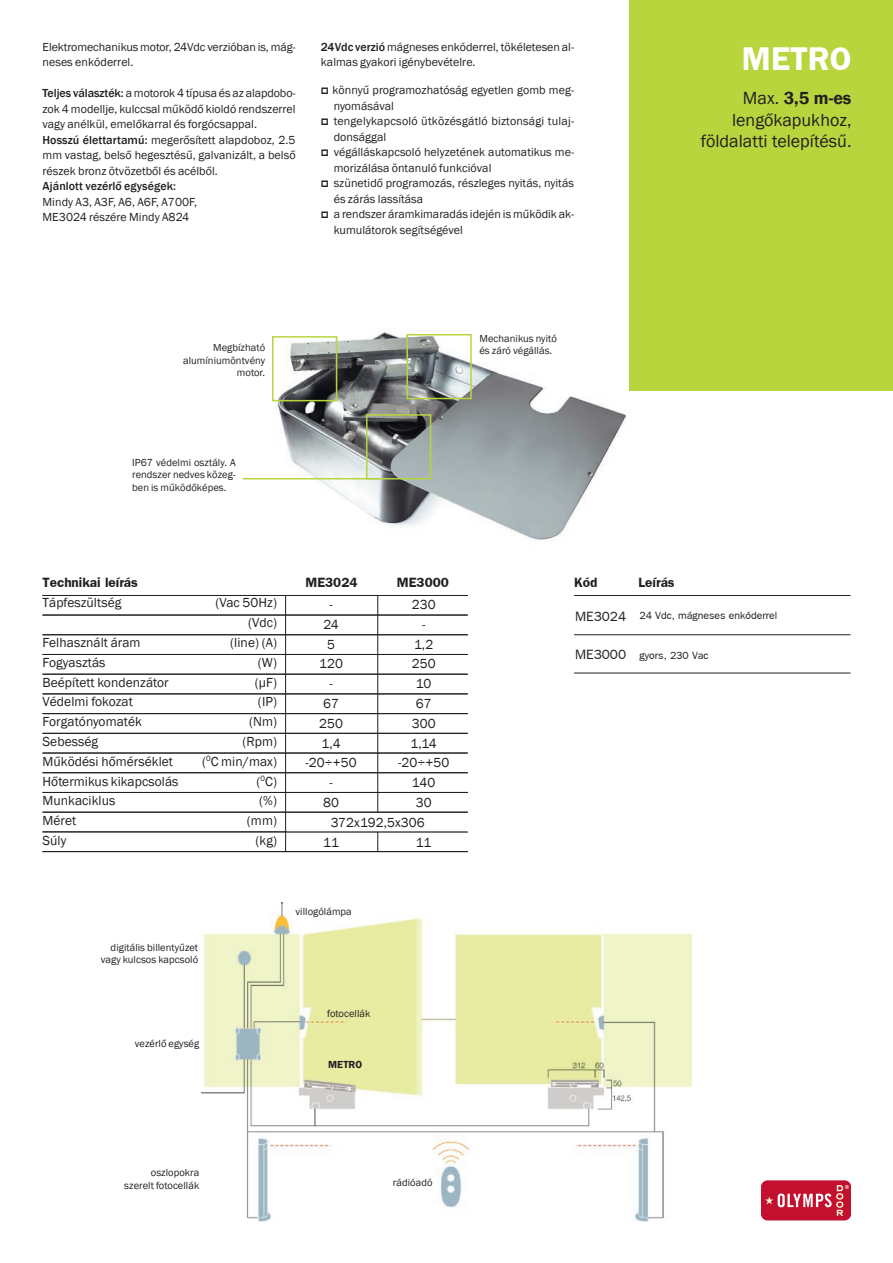
<style>
.page{position:relative;width:893px;height:1263px;background:#fff}
.page>*{position:absolute;margin:0;border:0;box-sizing:border-box;transform-origin:0 0}
.t1{font:700 33px "Frankfurt Gothic";color:#fff}
.t2{font:18px/21.6px "Franklin Gothic";color:#231f20;text-align:right}
.t3{font:13.5px/19.8px "Franklin Gothic";letter-spacing:.005em;color:#231f20;text-align:center}
.t4{font:700 13.5px "Frankfurt Gothic";color:#231f20}
.t5{font:13.5px "Frankfurt Gothic";color:#231f20}
.t6{font:12px/15.6px "Franklin Gothic";letter-spacing:.005em;color:#231f20}
.t7{font:500 12px "Franklin Gothic";letter-spacing:.005em;color:#231f20}
.t8{font:10.5px/12.6px "Franklin Gothic";letter-spacing:.005em;color:#231f20;text-align:right}
.t9{font:10.5px "Frankfurt Gothic";color:#231f20}
.t10{font:600 10.5px "Franklin Gothic";letter-spacing:.005em;color:#231f20}
.s1{font-weight:500}
.s2{font-weight:600}
</style>
<div class="page">
<div style="left:762px;top:1180px;width:88px;height:40px;background:#c3102f;border-radius:7px"></div>
<svg style="left:765px;top:1185px;width:84px;height:31px"></svg>
<hr style="left:574px;top:595px;width:276px;height:1px;background:#231f20">
<hr style="left:574px;top:634px;width:276px;height:1px;background:#231f20">
<hr style="left:574px;top:673px;width:276px;height:1px;background:#231f20">
<img style="left:263px;top:332px;width:364px;height:208px">
<div style="left:272px;top:336px;width:65px;height:65px;border:2px solid #b8d53d"></div>
<div style="left:406px;top:334px;width:66px;height:65px;border:2px solid #b8d53d"></div>
<div style="left:629px;top:0;width:264px;height:391px;background:#b8d53d"></div>
<hr style="left:285px;top:596px;width:1px;height:256px;background:#231f20">
<hr style="left:377px;top:596px;width:1px;height:256px;background:#231f20">
<img style="left:202px;top:902px;width:489px;height:319px">
<div style="left:288px;top:813px;width:180px;height:18px;background:#fff"></div>
<div style="left:366px;top:414px;width:65px;height:65px;border:2px solid #b8d53d"></div>
<hr style="left:243px;top:478px;width:137px;height:1px;background:#b8d53d">
<hr style="left:43px;top:595px;width:425px;height:1px;background:#231f20">
<hr style="left:43px;top:615px;width:425px;height:1px;background:#231f20">
<hr style="left:43px;top:634px;width:425px;height:1px;background:#231f20">
<hr style="left:43px;top:654px;width:425px;height:1px;background:#231f20">
<hr style="left:43px;top:674px;width:425px;height:1px;background:#231f20">
<hr style="left:43px;top:693px;width:425px;height:1px;background:#231f20">
<hr style="left:43px;top:713px;width:425px;height:1px;background:#231f20">
<hr style="left:43px;top:733px;width:425px;height:1px;background:#231f20">
<hr style="left:43px;top:753px;width:425px;height:1px;background:#231f20">
<hr style="left:43px;top:772px;width:425px;height:1px;background:#231f20">
<hr style="left:43px;top:792px;width:425px;height:1px;background:#231f20">
<hr style="left:43px;top:812px;width:425px;height:1px;background:#231f20">
<hr style="left:43px;top:831px;width:425px;height:1px;background:#231f20">
<hr style="left:43px;top:851px;width:425px;height:1px;background:#231f20">
<p class="t6" style="left:43px;top:39px;width:255px">Elektromechanikus motor, 24Vdc verzióban is, mág&shy;neses enkóderrel.</p>
<p class="t6" style="left:43px;top:86px;width:255px"><span class="s1">Teljes választék:</span> a motorok 4 típusa és az alapdobo&shy;zok 4 modellje, kulccsal működő kioldó rendszerrel vagy anélkül, emelőkarral és forgócsappal.<br><span class="s1">Hosszú élettartamú:</span> megerősített alapdoboz, 2.5 mm vastag, belső hegesztésű, galvanizált, a belső részek bronz ötvözetből és acélből.</p>
<p class="t7" style="left:43px;top:179px;width:135px">Ajánlott vezérlő egységek:</p>
<p class="t6" style="left:43px;top:194px;width:156px">Mindy A3, A3F, A6, A6F, A700F,<br>ME3024 részére Mindy A824</p>
<p class="t6" style="left:321px;top:39px;width:255px"><span class="s1">24Vdc verzió</span> mágneses enkóderrel, tökéletesen al&shy;kalmas gyakori igénybevételre.</p>
<p class="t6" style="left:332px;top:82px;width:243px">könnyű programozhatóság egyetlen gomb meg&shy;nyomásával<br>tengelykapcsoló ütközésgátló biztonsági tulaj&shy;donsággal<br>végálláskapcsoló helyzetének automatikus me&shy;morizálása öntanuló funkcióval<br>szünetidő programozás, részleges nyitás, nyitás és zárás lassítása<br>a rendszer áramkimaradás idején is működik ak&shy;kumulátorok segítségével</p>
<p class="t8" style="left:183px;top:342px;width:84px">Megbízható alumíniumöntvény motor.</p>
<p class="t8" style="left:132px;top:456px;width:105px;text-align:justify">IP67 védelmi osztály. A rendszer nedves közeg&shy;ben is működőképes.</p>
<p class="t8" style="left:479px;top:332px;width:79px;text-align:left">Mechanikus nyitó és záró végállás.</p>
<h1 class="t1" style="left:742px;top:40px;width:111px">METRO</h1>
<h2 class="t2" style="left:701px;top:88px;width:152px">Max. <span class="s2">3,5 m-es </span>lengőkapukhoz, földalatti telepítésű.</h2>
<p class="t4" style="left:43px;top:575px;width:97px">Technikai leírás</p>
<p class="t3" style="left:43px;top:593px;width:80px">Tápfeszültség</p>
<p class="t3" style="left:43px;top:633px;width:138px;text-align:left">Felhasznált áram<br>Fogyasztás<br>Beépített kondenzátor<br>Védelmi fokozat<br>Forgatónyomaték<br>Sebesség<br>Működési hőmérséklet<br>Hőtermikus kikapcsolás<br>Munkaciklus<br>Méret<br>Súly</p>
<p class="t4" style="left:305px;top:575px;width:54px">ME3024</p>
<p class="t4" style="left:397px;top:575px;width:54px">ME3000</p>
<p class="t3" style="left:202px;top:593px;width:76px;text-align:right">(Vac 50Hz) (Vdc)<br>(line) (A)<br>(W)<br>(µF)<br>(IP)<br>(Nm)<br>(Rpm)<br>(<sup>0</sup>C min/max) (<sup>0</sup>C)<br>(%)<br>(mm)<br>(kg)</p>
<p class="t3" style="left:305px;top:595px;width:53px">-<br>24<br>5<br>120<br>-<br>67<br>250<br>1,4 -20÷+50 -<br>80</p>
<p class="t3" style="left:398px;top:595px;width:53px">230<br>-<br>1,2<br>250<br>10<br>67<br>300<br>1,14 -20÷+50<br>140<br>30</p>
<p class="t3" style="left:416px;top:832px;width:17px">11</p>
<p class="t3" style="left:331px;top:813px;width:95px">372x192,5x306</p>
<p class="t3" style="left:323px;top:832px;width:17px">11</p>
<p class="t8" style="left:296px;top:906px;width:58px">villogólámpa</p>
<p class="t8" style="left:101px;top:941px;width:99px">digitális billentyűzet vagy kulcsos kapcsoló</p>
<p class="t8" style="left:135px;top:1037px;width:66px">vezérlő egység</p>
<p class="t8" style="left:124px;top:1167px;width:77px">oszlopokra szerelt fotocellák</p>
<p class="t8" style="left:327px;top:1007px;width:45px">fotocellák</p>
<p class="t10" style="left:328px;top:1058px;width:35px">METRO</p>
<p class="t8" style="left:393px;top:1176px;width:41px">rádióadó</p>
<p class="t4" style="left:574px;top:575px;width:25px">Kód</p>
<p class="t4" style="left:639px;top:575px;width:38px">Leírás</p>
<p class="t5" style="left:575px;top:608px;width:53px">ME3024</p>
<p class="t5" style="left:575px;top:647px;width:53px">ME3000</p>
<p class="t9" style="left:639px;top:610px;width:139px">24 Vdc, mágneses enkóderrel</p>
<p class="t9" style="left:639px;top:649px;width:71px">gyors, 230 Vac</p>
</div>
